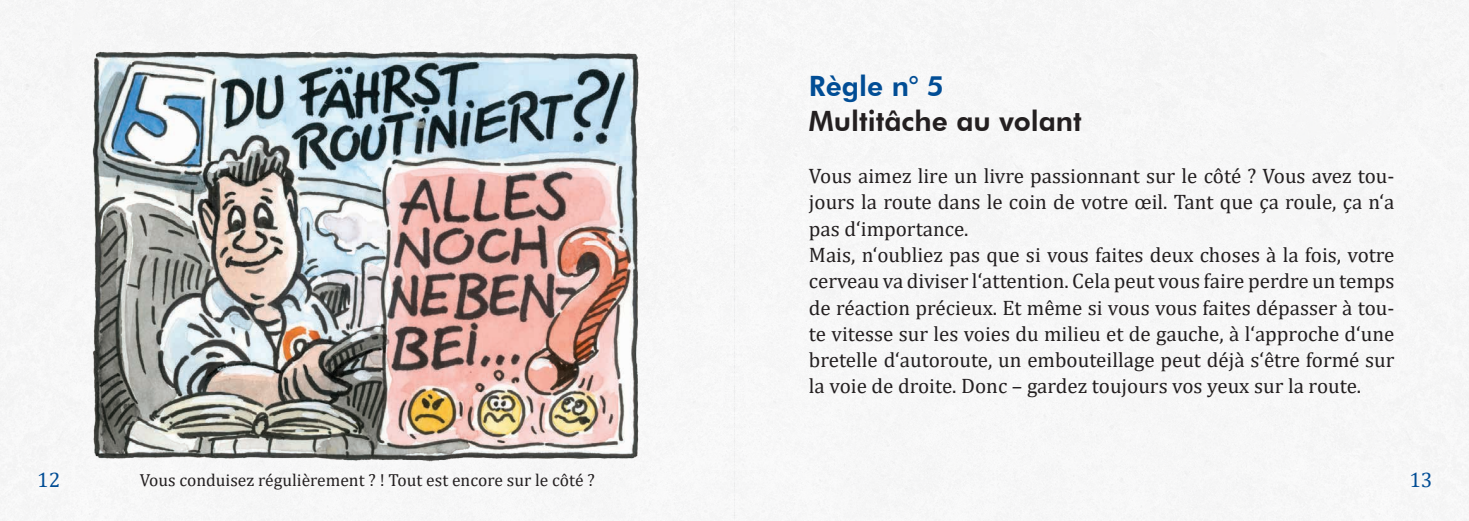
<style>
.page{position:relative;width:1469px;height:521px;background:#fff}
.page>*{position:absolute;margin:0;border:0;box-sizing:border-box;transform-origin:0 0}
.t1{font:800 28px "Futura BT";color:#231f20}
.t2{font:800 28px "Futura BT";color:#014d95}
.t3{font:21px/26.2px "Cambria";color:#231f20}
.t4{font:21px "Cambria";color:#014d95}
.t5{font:17.5px "Cambria";color:#231f20}
</style>
<div class="page">
<img style="left:85px;top:48px;width:564px;height:417px">
<h1 class="t2" style="left:809px;top:69px;width:137px">Règle n° 5</h1>
<h1 class="t1" style="left:809px;top:104px;width:274px">Multitâche au volant</h1>
<p class="t3" style="left:809px;top:163px;width:587px">Vous aimez lire un livre passionnant sur le côté ? Vous avez tou&shy;jours la route dans le coin de votre œil. Tant que ça roule, ça n‘a pas d‘importance.<br>Mais, n‘oubliez pas que si vous faites deux choses à la fois, votre cerveau va diviser l‘attention. Cela peut vous faire perdre un temps de réaction précieux. Et même si vous vous faites dépasser à tou&shy;te vitesse sur les voies du milieu et de gauche, à l‘approche d‘une bretelle d‘autoroute, un embouteillage peut déjà s‘être formé sur la voie de droite. Donc – gardez toujours vos yeux sur la route.</p>
<p class="t4" style="left:37px;top:467px;width:25px">12</p>
<p class="t4" style="left:1409px;top:467px;width:25px">13</p>
<p class="t5" style="left:140px;top:470px;width:456px">Vous conduisez régulièrement ? ! Tout est encore sur le côté ?</p>
</div>
